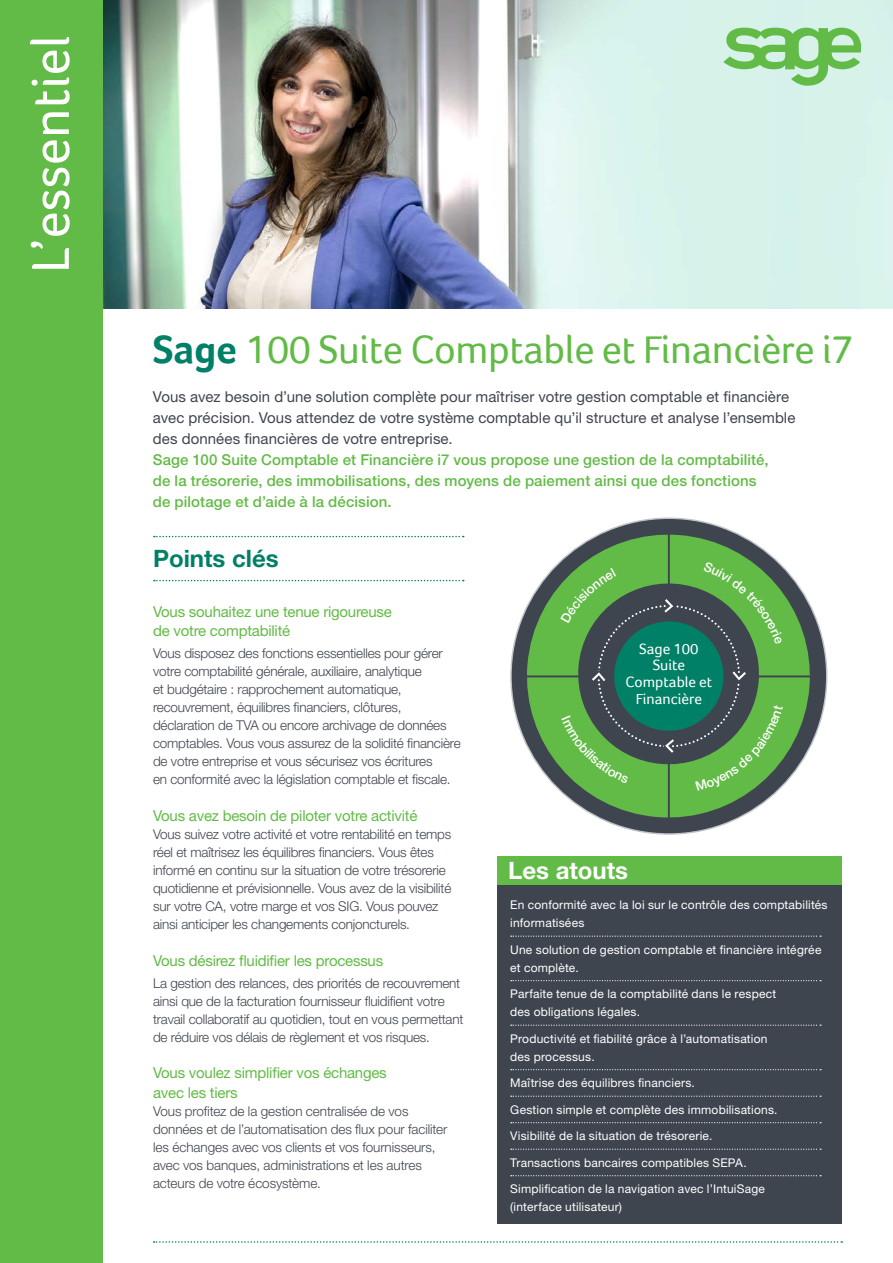
<style>
.page{position:relative;width:893px;height:1263px;background:#fff}
.page>*{position:absolute;margin:0;border:0;box-sizing:border-box;transform-origin:0 0}
.t1{font:54.75px "Foco";color:#fff}
.t2{font:40.5px "Foco";letter-spacing:-.01em;color:#62bb46}
.t3{font:700 24px "Helvetica Neue LT Std";color:#008066}
.t4{font:700 24px "Helvetica Neue LT Std";color:#fff}
.t5{font:15.3px/16.6px "Foco";color:#fff;text-align:center}
.t6{font:15px/21px "Helvetica Neue LT Std";letter-spacing:.005em;color:#3f454f}
.t7{font:500 15px/21px "Helvetica Neue LT Std";letter-spacing:.005em;color:#62bb46}
.t8{font:15px/19.5px "Helvetica Neue LT Std";letter-spacing:-.015em;color:#62bb46}
.t9{font:300 13.5px/18px "Helvetica Neue LT Std";letter-spacing:-.015em;color:#3f454f}
.t10{font:12px/18px "Helvetica Neue LT Std";letter-spacing:.015em;color:#fff}
.s1{font-weight:700;color:#008066}
</style>
<div class="page">
<img style="left:102px;top:0;width:791px;height:308px">
<svg style="left:154px;top:1241px;width:688px;height:2px"></svg>
<div style="left:0;top:0;width:102px;height:1263px;background:#62bb46"></div>
<div style="left:497px;top:856px;width:345px;height:368px;background:#3f454f"></div>
<svg style="left:511px;top:935px;width:310px;height:2px"></svg>
<svg style="left:511px;top:980px;width:310px;height:1px"></svg>
<svg style="left:511px;top:1024px;width:310px;height:2px"></svg>
<svg style="left:511px;top:1069px;width:310px;height:1px"></svg>
<svg style="left:511px;top:1095px;width:310px;height:2px"></svg>
<svg style="left:511px;top:1122px;width:310px;height:1px"></svg>
<svg style="left:511px;top:1148px;width:310px;height:2px"></svg>
<svg style="left:511px;top:1175px;width:310px;height:1px"></svg>
<div style="left:497px;top:856px;width:345px;height:28px;background:#62bb46"></div>
<svg style="left:154px;top:536px;width:310px;height:1px"></svg>
<svg style="left:154px;top:580px;width:310px;height:1px"></svg>
<svg style="left:723px;top:28px;width:138px;height:58px;background:#9fd79b"></svg>
<div style="left:511px;top:518px;width:316px;height:316px;background:#3f454f;border-radius:50%"></div>
<svg style="left:521px;top:529px;width:294px;height:294px"></svg>
<hr style="left:668px;top:525px;width:2px;height:303px;background:#3f454f">
<hr style="left:518px;top:675px;width:306px;height:2px;background:#3f454f">
<svg style="left:561px;top:561px;width:222px;height:230px"></svg>
<h1 class="t1" style="left:19px;top:273px;width:239px;rotate:-90deg">L’essentiel</h1>
<h2 class="t2" style="left:153px;top:326px;width:702px"><span class="s1">Sage</span> 100 Suite Comptable et Financière i7</h2>
<p class="t6" style="left:153px;top:386px;width:644px">Vous avez besoin d’une solution complète pour maîtriser votre gestion comptable et financière avec précision. Vous attendez de votre système comptable qu’il structure et analyse l’ensemble des données financières de votre entreprise.</p>
<p class="t7" style="left:153px;top:449px;width:617px">Sage 100 Suite Comptable et Financière i7 vous propose une gestion de la comptabilité, de la trésorerie, des immobilisations, des moyens de paiement ainsi que des fonctions de pilotage et d’aide à la décision.</p>
<h3 class="t3" style="left:153px;top:544px;width:127px">Points clés</h3>
<p class="t8" style="left:153px;top:601px;width:240px">Vous souhaitez une tenue rigoureuse de votre comptabilité</p>
<p class="t9" style="left:153px;top:644px;width:309px">Vous disposez des fonctions essentielles pour gérer votre comptabilité générale, auxiliaire, analytique<br>et budgétaire : rapprochement automatique, recouvrement, équilibres financiers, clôtures, déclaration de TVA ou encore archivage de données comptables. Vous vous assurez de la solidité financière de votre entreprise et vous sécurisez vos écritures<br>en conformité avec la législation comptable et fiscale.</p>
<p class="t8" style="left:153px;top:806px;width:266px">Vous avez besoin de piloter votre activité</p>
<p class="t9" style="left:153px;top:825px;width:300px">Vous suivez votre activité et votre rentabilité en temps réel et maîtrisez les équilibres financiers. Vous êtes informé en continu sur la situation de votre trésorerie quotidienne et prévisionnelle. Vous avez de la visibilité sur votre CA, votre marge et vos SIG. Vous pouvez ainsi anticiper les changements conjoncturels.</p>
<p class="t8" style="left:153px;top:950px;width:232px">Vous désirez fluidifier les processus</p>
<p class="t9" style="left:153px;top:974px;width:312px">La gestion des relances, des priorités de recouvrement ainsi que de la facturation fournisseur fluidifient votre travail collaboratif au quotidien, tout en vous permettant de réduire vos délais de règlement et vos risques.</p>
<p class="t8" style="left:153px;top:1063px;width:235px">Vous voulez simplifier vos échanges avec les tiers</p>
<p class="t9" style="left:153px;top:1102px;width:296px">Vous profitez de la gestion centralisée de vos données et de l’automatisation des flux pour faciliter les échanges avec vos clients et vos fournisseurs, avec vos banques, administrations et les autres acteurs de votre écosystème.</p>
<p class="t5" style="left:625px;top:640px;width:88px">Sage 100<br>Suite<br>Comptable et<br>Financière</p>
<h3 class="t4" style="left:508px;top:855px;width:122px">Les atouts</h3>
<p class="t10" style="left:510px;top:896px;width:319px">En conformité avec la loi sur le contrôle des comptabilités informatisées</p>
<p class="t10" style="left:510px;top:940px;width:313px">Une solution de gestion comptable et financière intégrée et complète.</p>
<p class="t10" style="left:510px;top:985px;width:267px">Parfaite tenue de la comptabilité dans le respect des obligations légales.</p>
<p class="t10" style="left:510px;top:1029px;width:259px">Productivité et fiabilité grâce à l’automatisation des processus.</p>
<p class="t10" style="left:510px;top:1074px;width:186px">Maîtrise des équilibres financiers.</p>
<p class="t10" style="left:510px;top:1100px;width:269px">Gestion simple et complète des immobilisations.</p>
<p class="t10" style="left:510px;top:1127px;width:204px">Visibilité de la situation de trésorerie.</p>
<p class="t10" style="left:510px;top:1153px;width:238px">Transactions bancaires compatibles SEPA.</p>
<p class="t10" style="left:510px;top:1180px;width:256px">Simplification de la navigation avec l’IntuiSage (interface utilisateur)</p>
</div>
